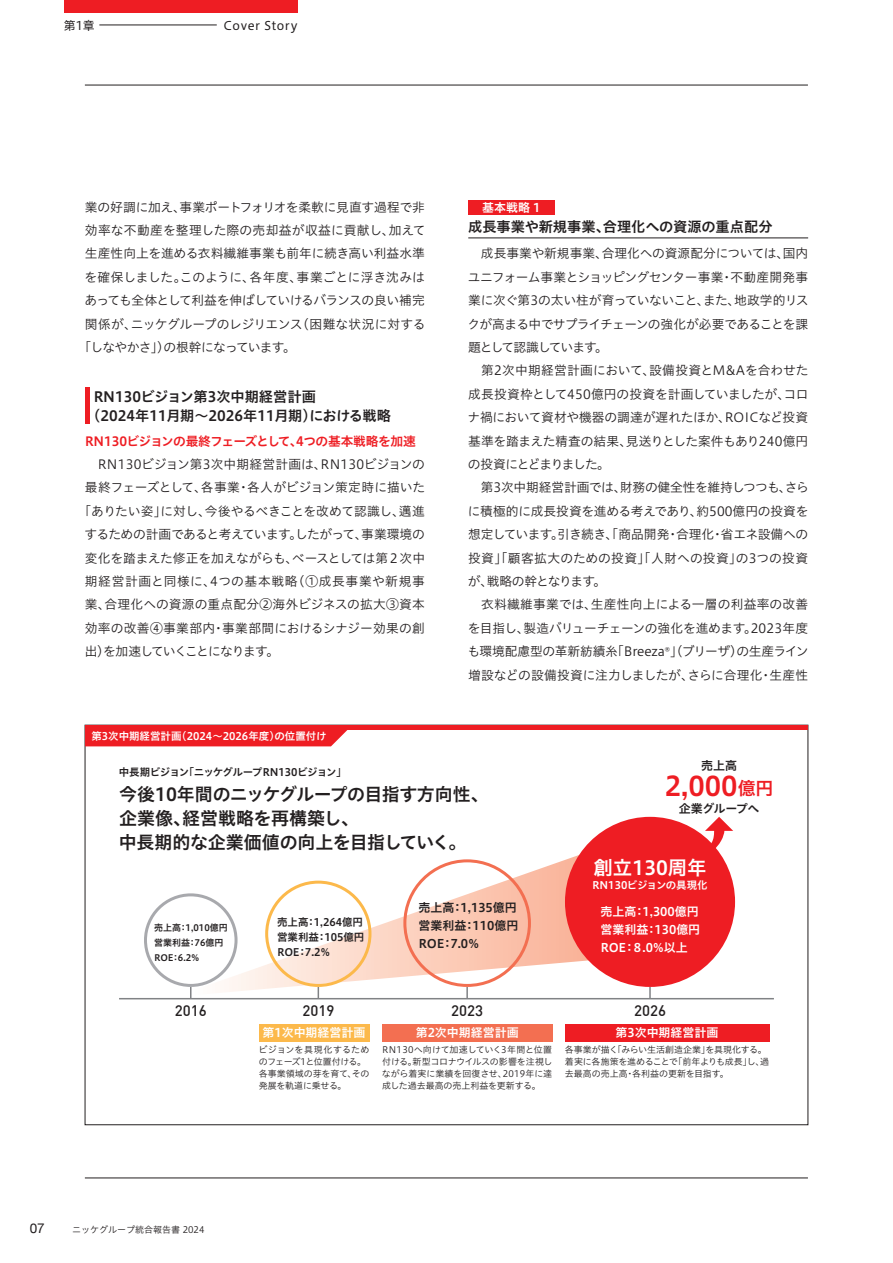
<style>
.page{position:relative;width:893px;height:1263px;background:#fff}
.page>*{position:absolute;margin:0;border:0;box-sizing:border-box;transform-origin:0 0}
.t1{font:27px "Hiragino UD Sans Std W6";color:#ee1d23}
.t2{font:19.5px "Hiragino UD Sans Std W6";color:#fff}
.t3{font:18px/24px "Hiragino UD Sans Std W6";letter-spacing:-.015em;color:#231f20}
.t4{font:500 15px "DIN";color:#231f20}
.t5{font:14.25px/18.9px "Hiragino UD Sans Std W6";color:#231f20}
.t6{font:13.5px "Helvetica Neue";color:#231f20}
.t7{font:12.75px/23.4px "Hiragino UD Sans Std W3";letter-spacing:-.01em;color:#231f20}
.t8{font:12.75px "Hiragino UD Sans Std W3";letter-spacing:.02em;color:#231f20}
.t9{font:12.75px "Hiragino UD Sans Std W6";letter-spacing:-.04em;color:#ee1d23}
.t10{font:12.75px "Hiragino UD Sans Std W3";letter-spacing:-.045em;color:#231f20}
.t11{font:12.75px "Hiragino UD Sans Std W3";letter-spacing:-.04em;color:#231f20}
.t12{font:12.75px "Hiragino UD Sans Std W3";letter-spacing:-.03em;color:#231f20}
.t13{font:12.75px "Hiragino UD Sans Std W3";letter-spacing:.015em;color:#231f20}
.t14{font:12.75px "Hiragino UD Sans Std W3";letter-spacing:.055em;color:#231f20}
.t15{font:12.75px "Hiragino UD Sans Std W3";letter-spacing:-.055em;color:#231f20}
.t16{font:12.75px "Hiragino UD Sans Std W3";letter-spacing:-.08em;color:#231f20}
.t17{font:12px/18px "Hiragino UD Sans Std W6";color:#fff}
.t18{font:12px/18px "Hiragino UD Sans Std W6";color:#231f20}
.t19{font:12px "Hiragino UD Sans Std W4";letter-spacing:.045em;color:#231f20}
.t20{font:12px "Hiragino UD Sans Std W6";letter-spacing:-.03em;color:#231f20}
.t21{font:10.5px "Hiragino UD Sans Std W6";color:#fff}
.t22{font:10.5px/15px "Hiragino UD Sans Std W6";letter-spacing:-.005em;color:#231f20}
.t23{font:10.5px "Hiragino UD Sans Std W6";letter-spacing:-.045em;color:#231f20}
.t24{font:9px/12px "Hiragino UD Sans Std W3";letter-spacing:-.005em;color:#231f20}
.t25{font:9px/15px "Hiragino UD Sans Std W6";color:#231f20}
.s1{font-size:18px}
</style>
<div class="page">
<svg style="left:238px;top:846px;width:388px;height:145px"></svg>
<hr style="left:119px;top:998px;width:655px;height:1px;background:#808285">
<svg style="left:649px;top:987px;width:2px;height:11px"></svg>
<hr style="left:85px;top:1178px;width:723px;height:1px;background:#231f20">
<hr style="left:85px;top:85px;width:723px;height:1px;background:#231f20">
<hr style="left:85px;top:388px;width:4px;height:36px;background:#ee1d23">
<hr style="left:468px;top:238px;width:340px;height:1px;background:#231f20">
<div style="left:468px;top:200px;width:86px;height:14px;background:#ee1d23"></div>
<div style="left:64px;top:0;width:234px;height:13px;background:#ee1d23"></div>
<hr style="left:99px;top:25px;width:118px;height:1px;background:#231f20">
<svg style="left:144px;top:893px;width:94px;height:105px"></svg>
<svg style="left:265px;top:881px;width:106px;height:117px"></svg>
<svg style="left:403px;top:859px;width:128px;height:139px"></svg>
<div style="left:565px;top:817px;width:170px;height:170px;background:#ee1d23;border-radius:50%"></div>
<svg style="left:705px;top:817px;width:28px;height:36px"></svg>
<div style="left:565px;top:1024px;width:204px;height:17px;background:#ee1d23"></div>
<div style="left:382px;top:1024px;width:170px;height:17px;background:#f36f51"></div>
<div style="left:259px;top:1024px;width:110px;height:17px;background:#fcb94b"></div>
<hr style="left:85px;top:725px;width:723px;height:4px;background:#ee1d23">
<div style="left:85px;top:729px;width:267px;height:17px;background:#ee1d23"></div>
<p class="t19" style="left:64px;top:16px;width:32px">第1章</p>
<p class="t19" style="left:224px;top:16px;width:76px">Cover Story</p>
<p class="t7" style="left:85px;top:194px;width:341px">業の好調に加え、事業ポートフォリオを柔軟に見直す過程で非</p>
<p class="t13" style="left:85px;top:221px;width:342px">効率な不動産を整理した際の売却益が収益に貢献し、加えて</p>
<p class="t7" style="left:85px;top:241px;width:342px">生産性向上を進める衣料繊維事業も前年に続き高い利益水準</p>
<p class="t7" style="left:85px;top:265px;width:342px">を確保しました。このように、各年度、事業ごとに浮き沈みは</p>
<p class="t11" style="left:85px;top:291px;width:342px">あっても全体として利益を伸ばしていけるバランスの良い補完</p>
<p class="t12" style="left:85px;top:314px;width:342px">関係が、ニッケグループのレジリエンス（困難な状況に対する</p>
<p class="t15" style="left:78px;top:338px;width:219px">「しなやかさ」）の根幹になっています。</p>
<p class="t5" style="left:86px;top:386px;width:306px;text-indent:7px">RN130ビジョン第3次中期経営計画<br>（2024年11月期～2026年11月期）における戦略</p>
<p class="t9" style="left:85px;top:431px;width:332px">RN130ビジョンの最終フェーズとして、4つの基本戦略を加速</p>
<p class="t8" style="left:85px;top:455px;width:342px">　RN130ビジョン第3次中期経営計画は、RN130ビジョンの</p>
<p class="t7" style="left:85px;top:475px;width:342px">最終フェーズとして、各事業・各人がビジョン策定時に描いた</p>
<p class="t7" style="left:78px;top:499px;width:348px">「ありたい姿」に対し、今後やるべきことを改めて認識し、邁進</p>
<p class="t10" style="left:85px;top:525px;width:342px">するための計画であると考えています。したがって、事業環境の</p>
<p class="t7" style="left:85px;top:545px;width:342px">変化を踏まえた修正を加えながらも、ベースとしては第２次中</p>
<p class="t14" style="left:85px;top:572px;width:341px">期経営計画と同様に、4つの基本戦略（①成長事業や新規事</p>
<p class="t8" style="left:85px;top:595px;width:342px">業、合理化への資源の重点配分②海外ビジネスの拡大③資本</p>
<p class="t8" style="left:85px;top:618px;width:341px">効率の改善④事業部内・事業部間におけるシナジー効果の創</p>
<p class="t16" style="left:85px;top:642px;width:196px">出）を加速していくことになります。</p>
<p class="t21" style="left:91px;top:728px;width:237px">第3次中期経営計画（2024～2026年度）の位置付け</p>
<p class="t17" style="left:482px;top:198px;width:60px">基本戦略 1</p>
<p class="t5" style="left:468px;top:216px;width:306px">成長事業や新規事業、合理化への資源の重点配分</p>
<p class="t7" style="left:467px;top:241px;width:343px">　成長事業や新規事業、合理化への資源配分については、国内ユニフォーム事業とショッピングセンター事業・不動産開発事業に次ぐ第3の太い柱が育っていないこと、また、地政学的リスクが高まる中でサプライチェーンの強化が必要であることを課題として認識しています。<br>　第2次中期経営計画において、設備投資とM&amp;Aを合わせた成長投資枠として450億円の投資を計画していましたが、コロナ禍において資材や機器の調達が遅れたほか、ROICなど投資基準を踏まえた精査の結果、見送りとした案件もあり240億円の投資にとどまりました。<br>　第3次中期経営計画では、財務の健全性を維持しつつも、さらに積極的に成長投資を進める考えであり、約500億円の投資を想定しています。引き続き、「商品開発・合理化・省エネ設備への投資」「顧客拡大のための投資」「人財への投資」の3つの投資が、戦略の幹となります。<br>　衣料繊維事業では、生産性向上による一層の利益率の改善を目指し、製造バリューチェーンの強化を進めます。2023年度も環境配慮型の革新紡績糸「Breeza<sup>®</sup>」（ブリーザ）の生産ライン増設などの設備投資に注力しましたが、さらに合理化・生産性</p>
<p class="t23" style="left:119px;top:764px;width:229px">中長期ビジョン「ニッケグループRN130ビジョン」</p>
<h3 class="t3" style="left:119px;top:781px;width:372px">今後10年間のニッケグループの目指す方向性、企業像、経営戦略を再構築し、<br>中長期的な企業価値の向上を目指していく。</h3>
<p class="t18" style="left:701px;top:756px;width:37px">売上高</p>
<h1 class="t1" style="left:665px;top:765px;width:110px">2,000<span class="s1">億円</span></h1>
<p class="t20" style="left:679px;top:799px;width:82px">企業グループへ</p>
<h2 class="t2" style="left:593px;top:852px;width:115px">創立130周年</h2>
<p class="t21" style="left:592px;top:877px;width:117px">RN130ビジョンの具現化</p>
<p class="t25" style="left:154px;top:920px;width:75px">売上高：1,010億円営業利益：76億円<br>ROE：6.2％</p>
<p class="t22" style="left:277px;top:914px;width:89px">売上高：1,264億円営業利益：105億円<br>ROE：7.2％</p>
<p class="t18" style="left:419px;top:898px;width:101px">売上高：1,135億円営業利益：110億円<br>ROE：7.0％</p>
<p class="t17" style="left:600px;top:902px;width:101px">売上高：1,300億円営業利益：130億円<br>ROE：８.0％以上</p>
<p class="t4" style="left:175px;top:1001px;width:33px">2016</p>
<p class="t4" style="left:302px;top:1001px;width:33px">2019</p>
<p class="t4" style="left:451px;top:1001px;width:33px">2023</p>
<p class="t4" style="left:634px;top:1001px;width:33px">2026</p>
<p class="t6" style="left:30px;top:1219px;width:17px">07</p>
<p class="t24" style="left:72px;top:1223px;width:134px">ニッケグループ統合報告書 2024</p>
<p class="t17" style="left:263px;top:1023px;width:104px">第1次中期経営計画</p>
<p class="t24" style="left:258px;top:1043px;width:113px">ビジョンを具現化するためのフェーズ1と位置付ける。各事業領域の芽を育て、その発展を軌道に乗せる。</p>
<p class="t17" style="left:416px;top:1023px;width:104px">第2次中期経営計画</p>
<p class="t24" style="left:382px;top:1043px;width:172px;text-align:justify">RN130へ向けて加速していく3年間と位置付ける。新型コロナウイルスの影響を注視しながら着実に業績を回復させ、2019年に達成した過去最高の売上利益を更新する。</p>
<p class="t17" style="left:615px;top:1023px;width:104px">第3次中期経営計画</p>
<p class="t24" style="left:565px;top:1043px;width:206px">各事業が描く「みらい生活創造企業」を具現化する。着実に各施策を進めることで「前年よりも成長」し、過去最高の売上高・各利益の更新を目指す。</p>
</div>
